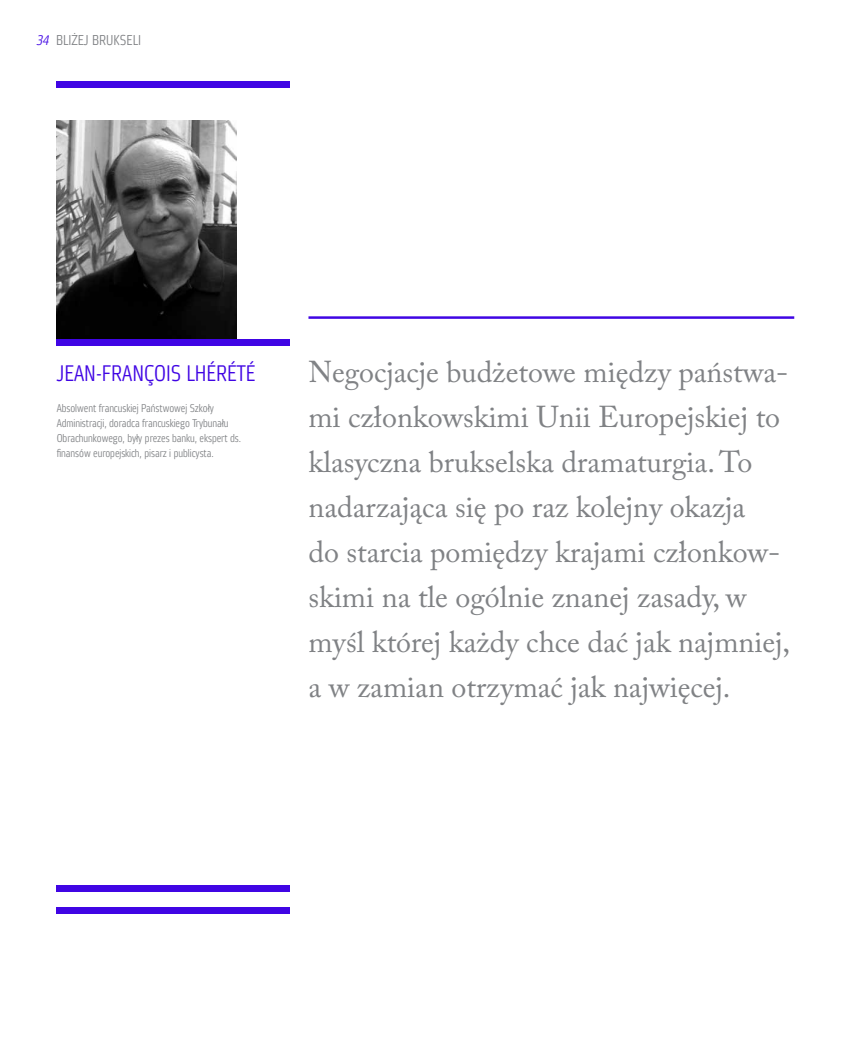
<style>
.page{position:relative;width:851px;height:1053px;background:#fff}
.page>*{position:absolute;margin:0;border:0;box-sizing:border-box;transform-origin:0 0}
.t1{font:30px/45px "Adobe Caslon Pro";color:#808285}
.t2{font:22.5px "Vida 21 Pro";color:#4005e4}
.t3{font:14.25px "Vida 21 Pro";color:#808285}
.t4{font:11.25px/15px "Vida 21 Pro";letter-spacing:-.005em;color:#808285}
.s1{font-style:italic;font-size:13.75px;color:#4005e4}
</style>
<div class="page">
<img style="left:57px;top:120px;width:179px;height:219px">
<div style="left:57px;top:339px;width:233px;height:7px;background:#4005e4"></div>
<div style="left:57px;top:81px;width:233px;height:7px;background:#4005e4"></div>
<div style="left:57px;top:885px;width:233px;height:6px;background:#4005e4"></div>
<div style="left:57px;top:906px;width:233px;height:7px;background:#4005e4"></div>
<hr style="left:308px;top:316px;width:486px;height:3px;background:#4005e4">
<p class="t3" style="left:37px;top:30px;width:106px"><span class="s1">34</span> Bliżej Brukseli</p>
<p class="t2" style="left:57px;top:357px;width:200px">Jean-François Lhérété</p>
<p class="t4" style="left:57px;top:400px;width:186px">Absolwent francuskiej Państwowej Szkoły Administracji, doradca francuskiego Trybunału Obrachunkowego, były prezes banku, ekspert ds. finansów europejskich, pisarz i publicysta.</p>
<p class="t1" style="left:308px;top:349px;width:483px">Negocjacje budżetowe między państwa&shy;mi członkowskimi Unii Europejskiej to klasyczna brukselska dramaturgia. To nadarzająca się po raz kolejny okazja<br>do starcia pomiędzy krajami członkow&shy;skimi na tle ogólnie znanej zasady, w myśl której każdy chce dać jak najmniej, a w zamian otrzymać jak najwięcej.</p>
</div>
